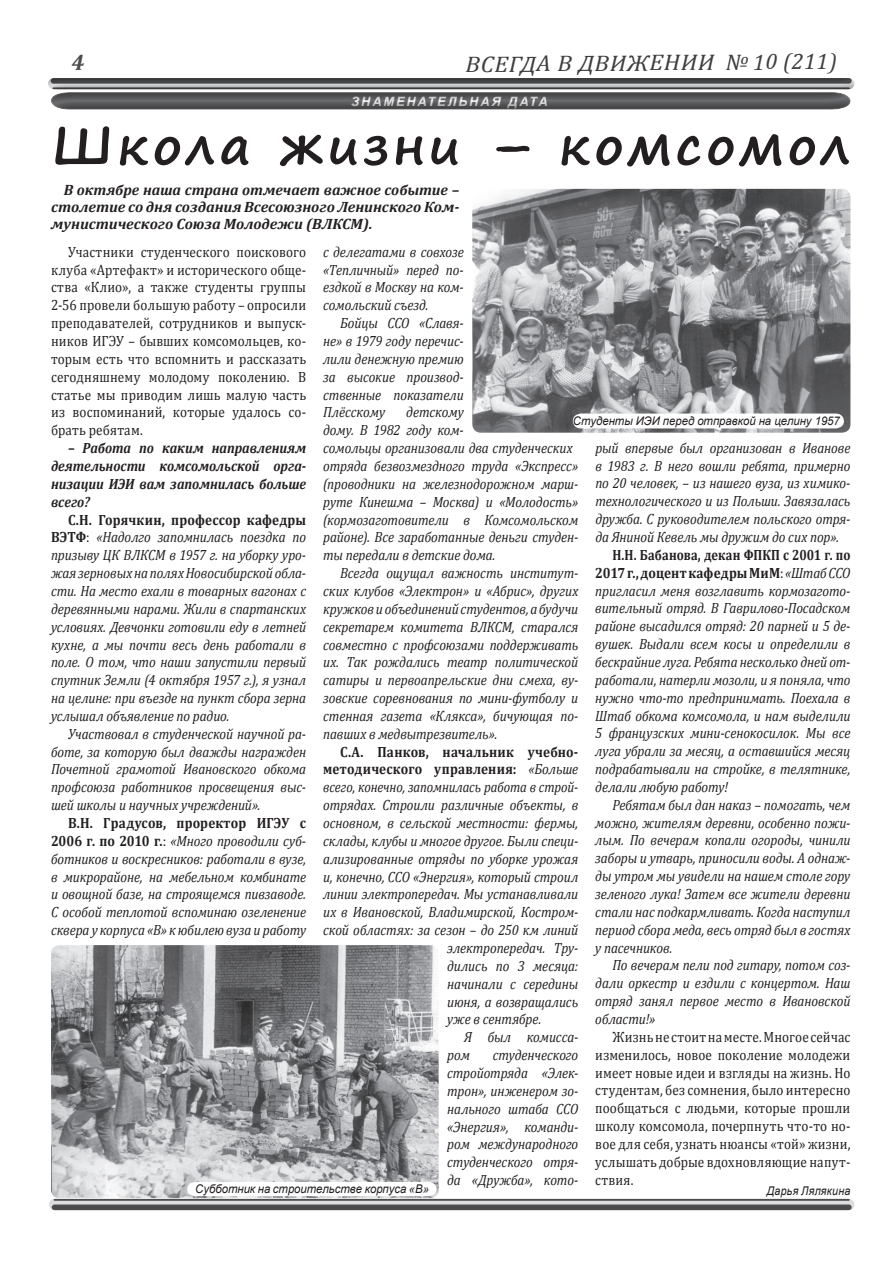
<style>
.page{position:relative;width:893px;height:1263px;background:#fff}
.page>*{position:absolute;margin:0;border:0;box-sizing:border-box;transform-origin:0 0}
.t1{font:700 51.6px "Segoe Print";letter-spacing:.07em;color:#231f20}
.t2{font:italic 22.5px "Cambria";color:#3e3e3f;scale:1.09 1}
.t3{font:italic 700 15px/17px "Cambria";color:#231f20;text-align:justify}
.t4{font:italic 14.85px/17.9px "Cambria";letter-spacing:-.005em;color:#231f20;text-align:justify;scale:.89 1}
.t5{font:14.85px/17.9px "Cambria";letter-spacing:.01em;color:#231f20;text-align:justify;scale:.89 1}
.t6{font:italic 700 14.85px/17.9px "Cambria";color:#231f20;text-align:justify;scale:.89 1}
.t7{font:700 14.85px "Cambria";letter-spacing:.015em;color:#231f20;scale:.89 1}
.t8{font:italic 14.85px "Cambria";letter-spacing:-.005em;color:#231f20;scale:.86 1}
.t9{font:italic 700 12.9px "Arial";letter-spacing:.15em;color:#fff}
.t10{font:italic 12px "Arial";letter-spacing:-.005em;color:#231f20;scale:.95 1}
.t11{font:italic 12px "Arial";letter-spacing:.02em;color:#231f20;scale:.89 1}
.t12{font:italic 11.85px "Arial";letter-spacing:-.005em;color:#231f20;scale:.96 1}
.s1{font-weight:700;font-style:normal}
.s2{font-style:normal}
.s3{font-weight:400;font-style:italic}
</style>
<div class="page">
<div style="left:54px;top:1199px;width:795px;height:11px;background:#dcdddf"></div>
<hr style="left:54px;top:1199px;width:795px;height:2px;background:#4b4c4d">
<div style="left:54px;top:1204px;width:795px;height:6px;background:#4b4c4d"></div>
<div style="left:50px;top:79px;width:801px;height:33px;background:#231f20;opacity:.5"></div>
<img style="left:472px;top:189px;width:378px;height:244px">
<img style="left:51px;top:945px;width:388px;height:253px">
<svg style="left:573px;top:414px;width:271px;height:14px"></svg>
<svg style="left:187px;top:1182px;width:250px;height:14px"></svg>
<h2 class="t2" style="left:465px;top:50px;width:342px;rotate:-1deg">ВСЕГДА В ДВИЖЕНИИ № 10 (211)</h2>
<p class="t9" style="left:351px;top:93px;width:198px">ЗНАМЕНАТЕЛЬНАЯ ДАТА</p>
<h1 class="t1" style="left:51px;top:99px;width:801px">Школа жизни – комсомол</h1>
<p class="t3" style="left:51px;top:180px;width:410px;text-indent:13px">В октябре наша страна отмечает важное событие – столетие со дня создания Всесоюзного Ленинского Ком&shy;мунистического Союза Молодежи (ВЛКСМ).</p>
<p class="t4" style="left:323px;top:242px;width:159px">с делегатами в совхозе «Тепличный» перед по&shy;ездкой в Москву на ком&shy;сомольский съезд.</p>
<p class="t4" style="left:323px;top:314px;width:159px;text-indent:17px">Бойцы ССО «Славя&shy;не» в 1979 году перечис&shy;лили денежную премию за высокие производ&shy;ственные показатели Плёсскому</p>
<p class="t5" style="left:51px;top:243px;width:288px;text-indent:17px">Участники студенческого поискового клуба «Артефакт» и исторического обще&shy;ства «Клио», а также студенты группы 2-56 провели большую работу – опросили преподавателей, сотрудников и выпуск&shy;ников ИГЭУ – бывших комсомольцев, ко&shy;торым есть что вспомнить и рассказать сегодняшнему молодому поколению. В статье мы приводим лишь малую часть из воспоминаний, которые удалось со&shy;брать ребятам.</p>
<p class="t6" style="left:51px;top:439px;width:288px;text-indent:17px">– Работа по каким направлениям деятельности комсомольской орга&shy;низации ИЭИ вам запомнилась больше всего?</p>
<p class="t4" style="left:51px;top:510px;width:288px;text-indent:17px"><span class="s1">С.Н. Горячкин, профессор кафедры ВЭТФ</span><span class="s2">:</span> «Надолго запомнилась поездка по призыву ЦК ВЛКСМ в 1957 г. на уборку уро&shy;жая зерновых на полях Новосибирской обла&shy;сти. На место ехали в товарных вагонах с деревянными нарами. Жили в спартанских условиях. Девчонки готовили еду в летней кухне, а мы почти весь день работали в поле. О том, что наши запустили первый спутник Земли (4 октября 1957 г.), я узнал на целине: при въезде на пункт сбора зерна услышал объявление по радио.</p>
<p class="t4" style="left:51px;top:724px;width:288px;text-indent:17px">Участвовал в студенческой научной ра&shy;боте, за которую был дважды награжден Почетной грамотой Ивановского обкома профсоюза работников просвещения выс&shy;шей школы и научных учреждений».</p>
<p class="t4" style="left:51px;top:813px;width:288px;text-indent:17px"><span class="s1">В.Н. Градусов, проректор ИГЭУ с 2006 г. по 2010 г.</span><span class="s2">:</span> «Много проводили суб&shy;ботников и воскресников: работали в вузе, в микрорайоне, на мебельном комбинате и овощной базе, на строящемся пивзаводе.<br>С особой теплотой вспоминаю озеленение сквера у корпуса «В» к юбилею вуза и работу</p>
<p class="t4" style="left:323px;top:403px;width:288px;text-align:left;text-indent:83px">детскому<br>дому. В 1982 году ком-<br>сомольцы организовали два студенческих отряда безвозмездного труда «Экспресс» (проводники на железнодорожном марш&shy;руте Кинешма – Москва) и «Молодость» (кормозаготовители в Комсомольском районе). Все заработанные деньги студен&shy;ты передали в детские дома.</p>
<p class="t4" style="left:323px;top:563px;width:288px;text-indent:17px">Всегда ощущал важность институт&shy;ских клубов «Электрон» и «Абрис», других кружков и объединений студентов, а будучи секретарем комитета ВЛКСМ, старался совместно с профсоюзами поддерживать их. Так рождались театр политической сатиры и первоапрельские дни смеха, ву&shy;зовские соревнования по мини-футболу и стенная газета «Клякса», бичующая по&shy;павших в медвытрезвитель».</p>
<p class="t7" style="left:340px;top:741px;width:269px">С.А. Панков, начальник учебно-</p>
<p class="t7" style="left:323px;top:759px;width:288px">методического управления: <span class="s3">«Больше</span></p>
<p class="t8" style="left:323px;top:777px;width:298px">всего, конечно, запомнилась работа в строй-</p>
<p class="t4" style="left:323px;top:795px;width:288px">отрядах. Строили различные объекты, в</p>
<p class="t4" style="left:323px;top:813px;width:288px">основном, в сельской местности: фермы,</p>
<p class="t4" style="left:323px;top:831px;width:288px">склады, клубы и многое другое. Были специ-</p>
<p class="t4" style="left:323px;top:849px;width:288px">ализированные отряды по уборке урожая</p>
<p class="t4" style="left:323px;top:867px;width:288px">и, конечно, ССО «Энергия», который строил</p>
<p class="t4" style="left:323px;top:885px;width:288px">линии электропередач. Мы устанавливали</p>
<p class="t4" style="left:323px;top:903px;width:288px">их в Ивановской, Владимирской, Костром-</p>
<p class="t4" style="left:323px;top:920px;width:288px">ской областях: за сезон – до 250 км линий</p>
<p class="t4" style="left:447px;top:938px;width:149px">электропередач. Тру-</p>
<p class="t4" style="left:447px;top:956px;width:149px">дились по 3 месяца:</p>
<p class="t4" style="left:447px;top:974px;width:149px">начинали с середины</p>
<p class="t4" style="left:447px;top:992px;width:149px">июня, а возвращались</p>
<p class="t4" style="left:447px;top:1010px;width:107px">уже в сентябре.</p>
<p class="t4" style="left:464px;top:1028px;width:130px">Я был комисса-</p>
<p class="t4" style="left:447px;top:1045px;width:27px">ром</p>
<p class="t12" style="left:573px;top:413px;width:280px">Студенты ИЭИ перед отправкой на целину 1957</p>
<p class="t4" style="left:595px;top:438px;width:288px">рый впервые был организован в Иванове в 1983 г. В него вошли ребята, примерно по 20 человек, – из нашего вуза, из химико&shy;технологического и из Польши. Завязалась дружба. С руководителем польского отря&shy;да Яниной Кевель мы дружим до сих пор».</p>
<p class="t4" style="left:595px;top:545px;width:288px;text-indent:17px"><span class="s1">Н.Н. Бабанова, декан ФПКП с 2001 г. по 2017 г., доцент кафедры МиМ</span><span class="s2">:</span> «Штаб ССО пригласил меня возглавить кормозагото&shy;вительный отряд. В Гаврилово-Посадском районе высадился отряд: 20 парней и 5 де&shy;вушек. Выдали всем косы и определили в бескрайние луга. Ребята несколько дней от&shy;работали, натерли мозоли, и я поняла, что нужно что-то предпринимать. Поехала в Штаб обкома комсомола, и нам выделили 5 французских мини-сенокосилок. Мы все луга убрали за месяц, а оставшийся месяц подрабатывали на стройке, в телятнике, делали любую работу!</p>
<p class="t4" style="left:595px;top:795px;width:288px;text-indent:17px">Ребятам был дан наказ – помогать, чем можно, жителям деревни, особенно пожи&shy;лым. По вечерам копали огороды, чинили заборы и утварь, приносили воды. А однаж&shy;ды утром мы увидели на нашем столе гору зеленого лука! Затем все жители деревни стали нас подкармливать. Когда наступил период сбора меда, весь отряд был в гостях у пасечников.</p>
<p class="t4" style="left:595px;top:956px;width:288px;text-indent:17px">По вечерам пели под гитару, потом соз&shy;дали оркестр и ездили с концертом. Наш отряд занял первое место в Ивановской области!»</p>
<p class="t5" style="left:595px;top:1028px;width:288px;text-indent:17px">Жизнь не стоит на месте. Многое сейчас изменилось, новое поколение молодежи имеет новые идеи и взгляды на жизнь. Но студентам, без сомнения, было интересно пообщаться с людьми, которые прошли школу комсомола, почерпнуть что-то но&shy;вое для себя, узнать нюансы «той» жизни, услышать добрые вдохновляющие напут&shy;ствия.</p>
<p class="t11" style="left:767px;top:1183px;width:95px">Дарья Лялякина</p>
<p class="t4" style="left:447px;top:1045px;width:149px;text-indent:46px">студенческого стройотряда «Элек&shy;трон», инженером зо&shy;нального штаба ССО «Энергия», команди&shy;ром международного студенческого отря&shy;да «Дружба», кото-</p>
<p class="t10" style="left:195px;top:1181px;width:248px">Субботник на строительстве корпуса «В»</p>
</div>
